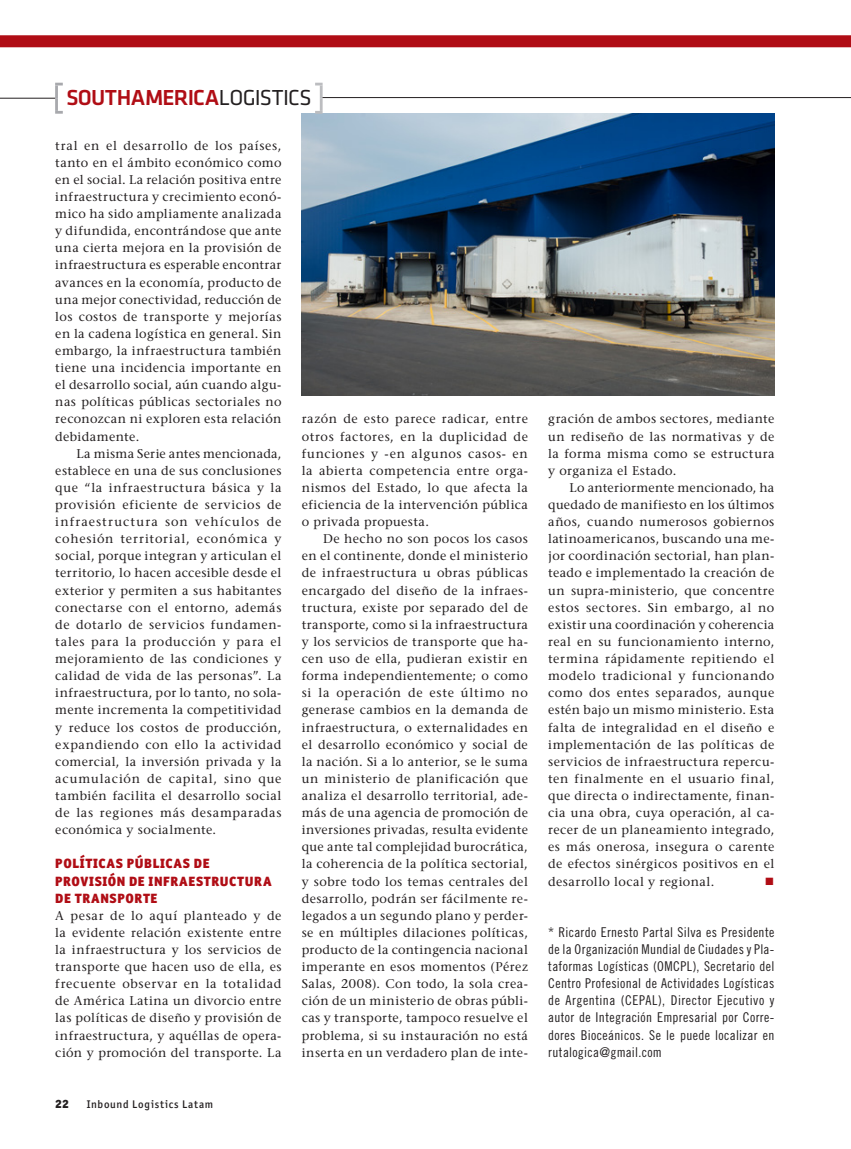
<style>
.page{position:relative;width:851px;height:1149px;background:#fff}
.page>*{position:absolute;margin:0;border:0;box-sizing:border-box;transform-origin:0 0}
.t1{font:500 22.5px "Klavika";letter-spacing:-.025em;color:#b00d15}
.t2{font:13.5px/17.1px "Trade Gothic LT Std Cn 18";letter-spacing:.025em;color:#231f20;text-align:justify}
.t3{font:900 13.5px/17.1px "Officina Sans ITC Std";letter-spacing:.045em;color:#b00d15}
.t4{font:500 12.6px/17.1px "Stone Serif Std";letter-spacing:.035em;color:#231f20;text-align:justify}
.t5{font:12.6px "Wingdings";color:#b00d15}
.t6{font:900 12px "Officina Sans ITC Std";color:#231f20}
.t7{font:500 11.1px "Officina Sans ITC Std";letter-spacing:.065em;color:#231f20}
.s1{font-weight:400;color:#231f20}
</style>
<div class="page">
<div style="left:0;top:35px;width:850px;height:12px;background:#b00d15"></div>
<img style="left:302px;top:114px;width:472px;height:281px">
<hr style="left:322px;top:97px;width:528px;height:1px;background:#231f20">
<svg style="left:55px;top:83px;width:8px;height:31px"></svg>
<hr style="left:0;top:98px;width:55px;height:1px;background:#231f20">
<svg style="left:315px;top:83px;width:7px;height:31px"></svg>
<h1 class="t1" style="left:66px;top:85px;width:247px">SOUTHAMERICA<span class="s1">LOGISTICS</span></h1>
<p class="t4" style="left:55px;top:137px;width:228px">tral en el desarrollo de los países, tanto en el ámbito económico como en el social. La relación positiva entre infraestructura y crecimiento econó&shy;mico ha sido ampliamente analizada y difundida, encontrándose que ante una cierta mejora en la provisión de infraestructura es esperable encontrar avances en la economía, producto de una mejor conectividad, reducción de los costos de transporte y mejorías en la cadena logística en general. Sin embargo, la infraestructura también tiene una incidencia importante en el desarrollo social, aún cuando algu&shy;nas políticas públicas sectoriales no reconozcan ni exploren esta relación debidamente.</p>
<p class="t4" style="left:55px;top:444px;width:228px;text-indent:21px">La misma Serie antes mencionada, establece en una de sus conclusiones que “la infraestructura básica y la provisión eficiente de servicios de infraestructura son vehículos de cohesión territorial, económica y social, porque integran y articulan el territorio, lo hacen accesible desde el exterior y permiten a sus habitantes conectarse con el entorno, además de dotarlo de servicios fundamen&shy;tales para la producción y para el mejoramiento de las condiciones y calidad de vida de las personas”. La infraestructura, por lo tanto, no sola&shy;mente incrementa la competitividad y reduce los costos de producción, expandiendo con ello la actividad comercial, la inversión privada y la acumulación de capital, sino que también facilita el desarrollo social de las regiones más desamparadas económica y socialmente.</p>
<p class="t3" style="left:55px;top:854px;width:218px">POLÍTICAS PÚBLICAS DE<br>PROVISIÓN DE INFRAESTRUCTURA<br>DE TRANSPORTE</p>
<p class="t4" style="left:55px;top:906px;width:228px">A pesar de lo aquí planteado y de la evidente relación existente entre la infraestructura y los servicios de transporte que hacen uso de ella, es frecuente observar en la totalidad de América Latina un divorcio entre las políticas de diseño y provisión de infraestructura, y aquéllas de opera&shy;ción y promoción del transporte. La</p>
<p class="t6" style="left:55px;top:1095px;width:15px">22</p>
<p class="t7" style="left:87px;top:1097px;width:128px">Inbound Logistics Latam</p>
<p class="t4" style="left:302px;top:410px;width:228px">razón de esto parece radicar, entre otros factores, en la duplicidad de funciones y -en algunos casos- en la abierta competencia entre orga&shy;nismos del Estado, lo que afecta la eficiencia de la intervención pública o privada propuesta.</p>
<p class="t4" style="left:302px;top:530px;width:228px;text-indent:21px">De hecho no son pocos los casos en el continente, donde el ministerio de infraestructura u obras públicas encargado del diseño de la infraes&shy;tructura, existe por separado del de transporte, como si la infraestructura y los servicios de transporte que ha&shy;cen uso de ella, pudieran existir en forma independientemente; o como si la operación de este último no generase cambios en la demanda de infraestructura, o externalidades en el desarrollo económico y social de la nación. Si a lo anterior, se le suma un ministerio de planificación que analiza el desarrollo territorial, ade&shy;más de una agencia de promoción de inversiones privadas, resulta evidente que ante tal complejidad burocrática, la coherencia de la política sectorial, y sobre todo los temas centrales del desarrollo, podrán ser fácilmente re&shy;legados a un segundo plano y perder&shy;se en múltiples dilaciones políticas, producto de la contingencia nacional imperante en esos momentos (Pérez Salas, 2008). Con todo, la sola crea&shy;ción de un ministerio de obras públi&shy;cas y transporte, tampoco resuelve el problema, si su instauración no está inserta en un verdadero plan de inte-</p>
<p class="t4" style="left:548px;top:410px;width:228px">gración de ambos sectores, mediante un rediseño de las normativas y de la forma misma como se estructura y organiza el Estado.</p>
<p class="t4" style="left:548px;top:479px;width:228px;text-indent:21px">Lo anteriormente mencionado, ha quedado de manifiesto en los últimos años, cuando numerosos gobiernos latinoamericanos, buscando una me&shy;jor coordinación sectorial, han plan&shy;teado e implementado la creación de un supra-ministerio, que concentre estos sectores. Sin embargo, al no existir una coordinación y coherencia real en su funcionamiento interno, termina rápidamente repitiendo el modelo tradicional y funcionando como dos entes separados, aunque estén bajo un mismo ministerio. Esta falta de integralidad en el diseño e implementación de las políticas de servicios de infraestructura repercu&shy;ten finalmente en el usuario final, que directa o indirectamente, finan&shy;cia una obra, cuya operación, al ca&shy;recer de un planeamiento integrado, es más onerosa, insegura o carente de efectos sinérgicos positivos en el desarrollo local y regional.</p>
<p class="t5" style="left:764px;top:873px;width:11px">■</p>
<p class="t2" style="left:548px;top:923px;width:228px">* Ricardo Ernesto Partal Silva es Presidente de la Organización Mundial de Ciudades y Pla&shy;taformas Logísticas (OMCPL), Secretario del Centro Profesional de Actividades Logísticas de Argentina (CEPAL), Director Ejecutivo y autor de Integración Empresarial por Corre&shy;dores Bioceánicos. Se le puede localizar en rutalogica@gmail.com</p>
</div>
